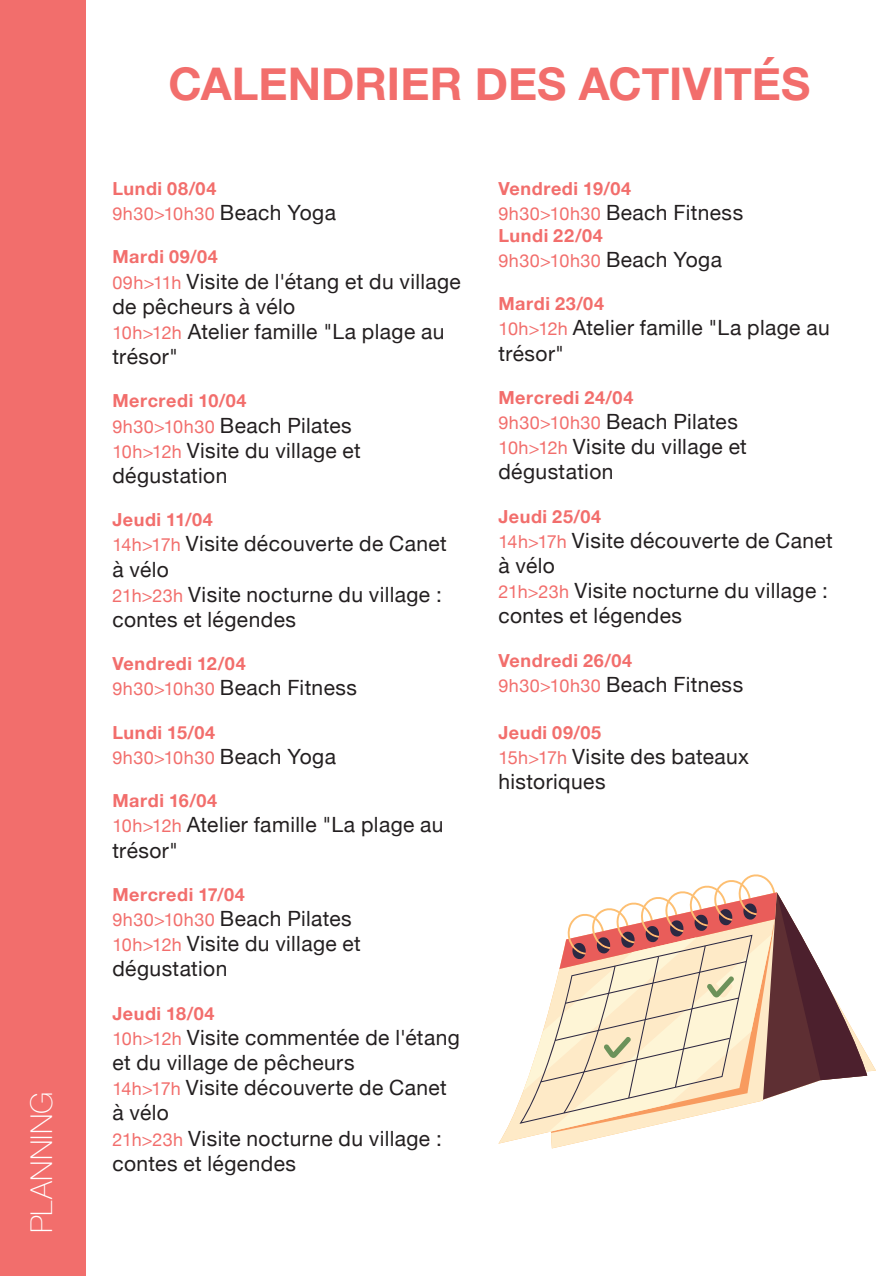
<style>
.page{position:relative;width:893px;height:1276px;background:#fff}
.page>*{position:absolute;margin:0;border:0;box-sizing:border-box;transform-origin:0 0}
.t1{font:700 45px "Helvetica Neue";color:#f26e6c}
.t2{font:100 30px "Helvetica Neue";letter-spacing:.01em;color:#fff}
.t3{font:21px/25.2px "Helvetica Neue";letter-spacing:.02em;color:#231f20}
.t4{font:700 18px/25.2px "Helvetica Neue";letter-spacing:.03em;color:#f26e6c}
.s1{font-weight:400}
.s2{font-weight:400;font-size:21px;color:#231f20}
.s3{font-size:18px;color:#f26e6c}
</style>
<div class="page">
<div style="left:0;top:0;width:86px;height:1276px;background:#f26e6c"></div>
<svg style="left:498px;top:1055px;width:378px;height:93px"></svg>
<svg style="left:519px;top:892px;width:348px;height:240px"></svg>
<h2 class="t2" style="left:19px;top:1233px;width:144px;rotate:-90deg">PLANNING</h2>
<h1 class="t1" style="left:168px;top:49px;width:643px">CALENDRIER DES ACTIVITÉS</h1>
<p class="t4" style="left:112px;top:176px;width:225px">Lundi 08/04<br><span class="s1">9h30&gt;10h30</span> <span class="s2">Beach Yoga</span></p>
<p class="t4" style="left:112px;top:245px;width:107px">Mardi 09/04</p>
<p class="t3" style="left:112px;top:270px;width:350px"><span class="s3">09h&gt;11h</span> Visite de l'étang et du village de pêcheurs à vélo<br><span class="s3">10h&gt;12h</span> Atelier famille "La plage au trésor"</p>
<p class="t4" style="left:112px;top:389px;width:136px">Mercredi 10/04</p>
<p class="t3" style="left:112px;top:414px;width:250px"><span class="s3">9h30&gt;10h30</span> Beach Pilates<br><span class="s3">10h&gt;12h</span> Visite du village et dégustation</p>
<p class="t4" style="left:112px;top:508px;width:102px">Jeudi 11/04</p>
<p class="t3" style="left:112px;top:532px;width:336px"><span class="s3">14h&gt;17h</span> Visite découverte de Canet à vélo<br><span class="s3">21h&gt;23h</span> Visite nocturne du village : contes et légendes</p>
<p class="t4" style="left:112px;top:652px;width:135px">Vendredi 12/04</p>
<p class="t3" style="left:112px;top:676px;width:246px"><span class="s3">9h30&gt;10h30</span> Beach Fitness</p>
<p class="t4" style="left:112px;top:720px;width:225px">Lundi 15/04<br><span class="s1">9h30&gt;10h30</span> <span class="s2">Beach Yoga</span></p>
<p class="t4" style="left:112px;top:788px;width:106px">Mardi 16/04</p>
<p class="t3" style="left:112px;top:813px;width:333px"><span class="s3">10h&gt;12h</span> Atelier famille "La plage au trésor"</p>
<p class="t4" style="left:112px;top:882px;width:134px">Mercredi 17/04</p>
<p class="t3" style="left:112px;top:907px;width:250px"><span class="s3">9h30&gt;10h30</span> Beach Pilates<br><span class="s3">10h&gt;12h</span> Visite du village et dégustation</p>
<p class="t4" style="left:112px;top:1001px;width:104px">Jeudi 18/04</p>
<p class="t3" style="left:112px;top:1026px;width:349px"><span class="s3">10h&gt;12h</span> Visite commentée de l'étang et du village de pêcheurs<br><span class="s3">14h&gt;17h</span> Visite découverte de Canet à vélo<br><span class="s3">21h&gt;23h</span> Visite nocturne du village : contes et légendes</p>
<p class="t4" style="left:498px;top:176px;width:134px">Vendredi 19/04</p>
<p class="t3" style="left:498px;top:201px;width:246px"><span class="s3">9h30&gt;10h30</span> Beach Fitness</p>
<p class="t4" style="left:498px;top:223px;width:225px">Lundi 22/04<br><span class="s1">9h30&gt;10h30</span> <span class="s2">Beach Yoga</span></p>
<p class="t4" style="left:498px;top:292px;width:107px">Mardi 23/04</p>
<p class="t3" style="left:498px;top:316px;width:333px"><span class="s3">10h&gt;12h</span> Atelier famille "La plage au trésor"</p>
<p class="t4" style="left:498px;top:385px;width:136px">Mercredi 24/04</p>
<p class="t3" style="left:498px;top:410px;width:250px"><span class="s3">9h30&gt;10h30</span> Beach Pilates<br><span class="s3">10h&gt;12h</span> Visite du village et dégustation</p>
<p class="t4" style="left:498px;top:504px;width:104px">Jeudi 25/04</p>
<p class="t3" style="left:498px;top:529px;width:336px"><span class="s3">14h&gt;17h</span> Visite découverte de Canet à vélo<br><span class="s3">21h&gt;23h</span> Visite nocturne du village : contes et légendes</p>
<p class="t4" style="left:498px;top:648px;width:135px">Vendredi 26/04</p>
<p class="t3" style="left:498px;top:673px;width:246px"><span class="s3">9h30&gt;10h30</span> Beach Fitness</p>
<p class="t4" style="left:498px;top:720px;width:104px">Jeudi 09/05</p>
<p class="t3" style="left:498px;top:745px;width:252px"><span class="s3">15h&gt;17h</span> Visite des bateaux historiques</p>
</div>
